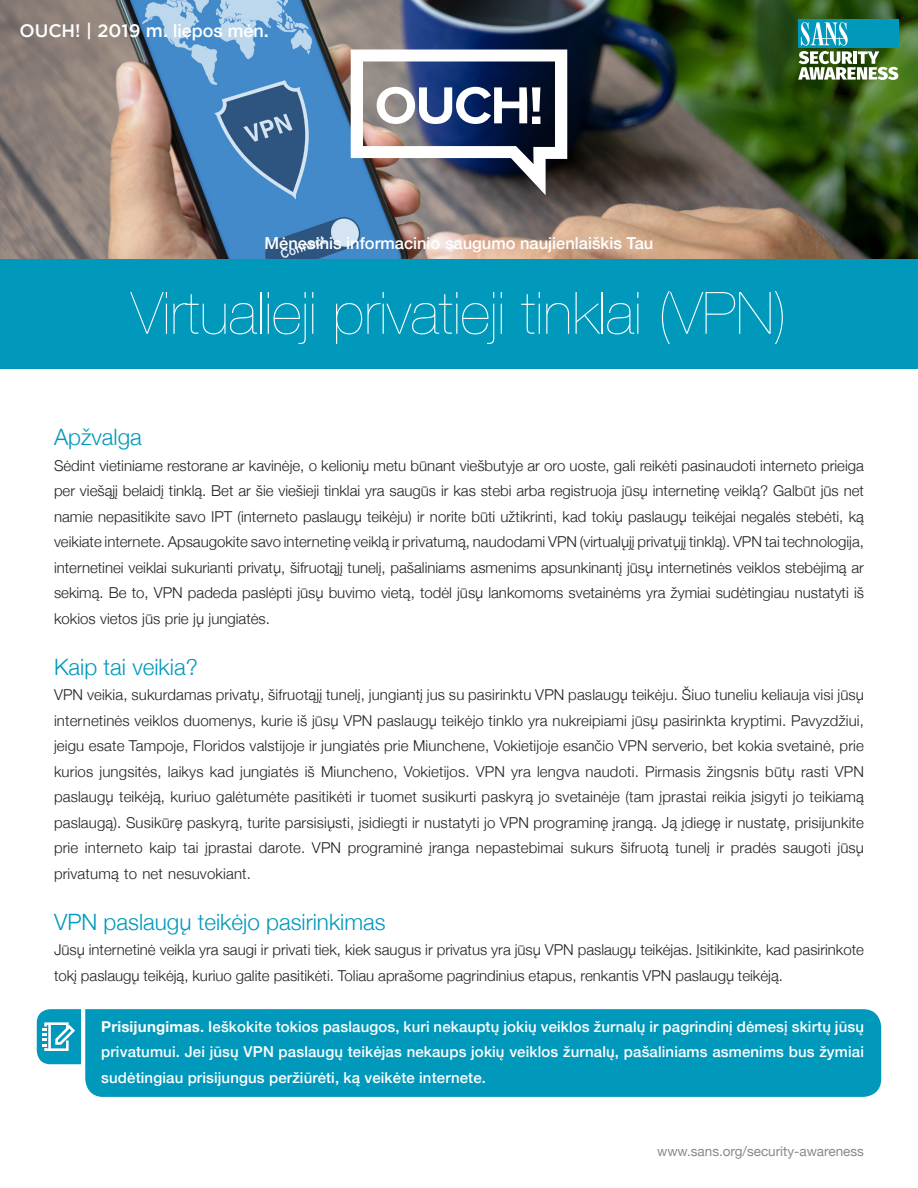
<style>
.page{position:relative;width:918px;height:1188px;background:#fff}
.page>*{position:absolute;margin:0;border:0;box-sizing:border-box;transform-origin:0 0}
.t1{font:200 58.5px "Helvetica Neue";color:#fff}
.MainText{font:300 22.5px "Helvetica Neue";color:#0099bc}
.t2{font:500 18px "Gotham";color:#fff}
.t3{font:500 16.5px "Helvetica Neue";color:#fff}
.MainText-2{font:300 15px/25.5px "Helvetica Neue";color:#231f20;text-align:justify}
.indents{font:500 15px/25.5px "Helvetica Neue";letter-spacing:.01em;color:#fff;text-align:justify}
.t4{font:13.5px "Helvetica Neue";color:#868a8e}
.s1{font-family:"Helvetica Neue"}
.s2{font-weight:700}
</style>
<div class="page">
<div style="left:85px;top:1009px;width:796px;height:88px;background:#0098bb"></div>
<svg style="left:37px;top:1009px;width:44px;height:55px;background:#32acc8"></svg>
<img style="left:0;top:0;width:918px;height:259px">
<div style="left:0;top:259px;width:918px;height:110px;background:#0099bc"></div>
<svg style="left:351px;top:50px;width:216px;height:145px"></svg>
<div style="left:798px;top:19px;width:100px;height:29px;background:#0098bb"></div>
<svg style="left:798px;top:22px;width:100px;height:58px"></svg>
<p class="t2" style="left:19px;top:20px;width:251px">OUCH! | 2019 m. <span class="s1">liepos mėn.</span></p>
<p class="t3" style="left:265px;top:230px;width:390px">Mėnesinis informacinio saugumo naujienlaiškis Tau</p>
<p class="t1" style="left:131px;top:268px;width:657px">Virtualieji privatieji tinklai (VPN(</p>
<p class="MainText" style="left:54px;top:419px;width:89px">Apžvalga</p>
<p class="MainText-2" style="left:54px;top:451px;width:812px">Sėdint vietiniame restorane ar kavinėje o, kelionių metu būnant viešbutyje ar oro uoste, gali reikėti pasinaudoti interneto prieiga per viešąjį belaidį tinklą. Bet ar šie viešieji tinklai yra saugūs ir kas stebi arba registruoja jūsų internetinę veiklą? Galbūt jūs net namie nepasitikite savo IPT (interneto paslaugų teikėju) ir norite būti užtikrinti, kad tokių paslaugų teikėjai negalės stebėti, ką veikiate internete. Apsaugokite savo internetinę veiklą ir privatumą, naudodami VPN (virtualųjį privatųjį tinklą .) VPN tai technologija, internetinei veiklai sukurianti privatų, šifruotąjį tunelį, pašaliniams asmenims apsunkinantį jūsų internetinės veiklos stebėjimą ar sekimą. Be to, VPN padeda paslėpti jūsų buvimo vietą, todėl jūsų lankomoms svetainėms yra žymiai sudėtingiau nustatyti iš kokios vietos jūs prie jų jungiatės.</p>
<p class="MainText" style="left:54px;top:649px;width:145px">Kaip tai veikia?</p>
<p class="MainText-2" style="left:54px;top:681px;width:812px">VPN veikia, sukurdamas privatų, šifruotąjį tunelį, jungiantį jus su pasirinktu VPN paslaugų teikėju. Šiuo tuneliu keliauja visi jūsų internetinės veiklos duomenys, kurie iš jūsų VPN paslaugų teikėjo tinklo yra nukreipiami jūsų pasirinkta kryptimi. Pavyzdžiui, jeigu esate Tampoje, Floridos valstijoje ir jungiatės prie Miunchene, Vokietijoje esančio VPN serverio, bet kokia svetainė, prie kurios jungsitės, laikys kad jungiatės iš Miuncheno, Vokietijos. VPN yra lengva naudoti. Pirmasis žingsnis būtų rasti VPN paslaugų teikėją, kuriuo galėtumėte pasitikėti ir tuomet susikurti paskyrą jo svetainėje (tam įprastai reikia įsigyti jo teikiamą paslaugą .) Susikūrę paskyrą, turite parsisiųsti, įsidiegti ir nustatyti jo VPN programinę įrangą. Ją įdiegę ir nustatę, prisijunkite prie interneto kaip tai įprastai darote. VPN programinė įranga nepastebimai sukurs šifruotą tunelį ir pradės saugoti jūsų privatumą to net nesuvokiant.</p>
<p class="MainText" style="left:54px;top:904px;width:333px">VPN paslaugų teikėjo pasirinkimas</p>
<p class="MainText-2" style="left:54px;top:936px;width:812px">Jūsų internetinė veikla yra saugi ir privati tiek, kiek saugus ir privatus yra jūsų VPN paslaugų teikėjas. Įsitikinkite, kad pasirinkote tokį paslaugų teikėją, kuriuo galite pasitikėti. Toliau aprašome pagrindinius etapus, renkantis VPN paslaugų teikėją.</p>
<p class="indents" style="left:101px;top:1012px;width:764px"><span class="s2">Prisijungimas</span>. Ieškokite tokios paslaugos, kuri nekauptų jokių veiklos žurnalų ir pagrindinį dėmesį skirtų jūsų privatumui. Jei jūsų VPN paslaugų teikėjas nekaups jokių veiklos žurnalų, pašaliniams asmenims bus žymiai sudėtingiau prisijungus peržiūrėti, ką veikėte internete.</p>
<p class="t4" style="left:657px;top:1142px;width:208px">www.sans.org/security-awareness</p>
</div>
